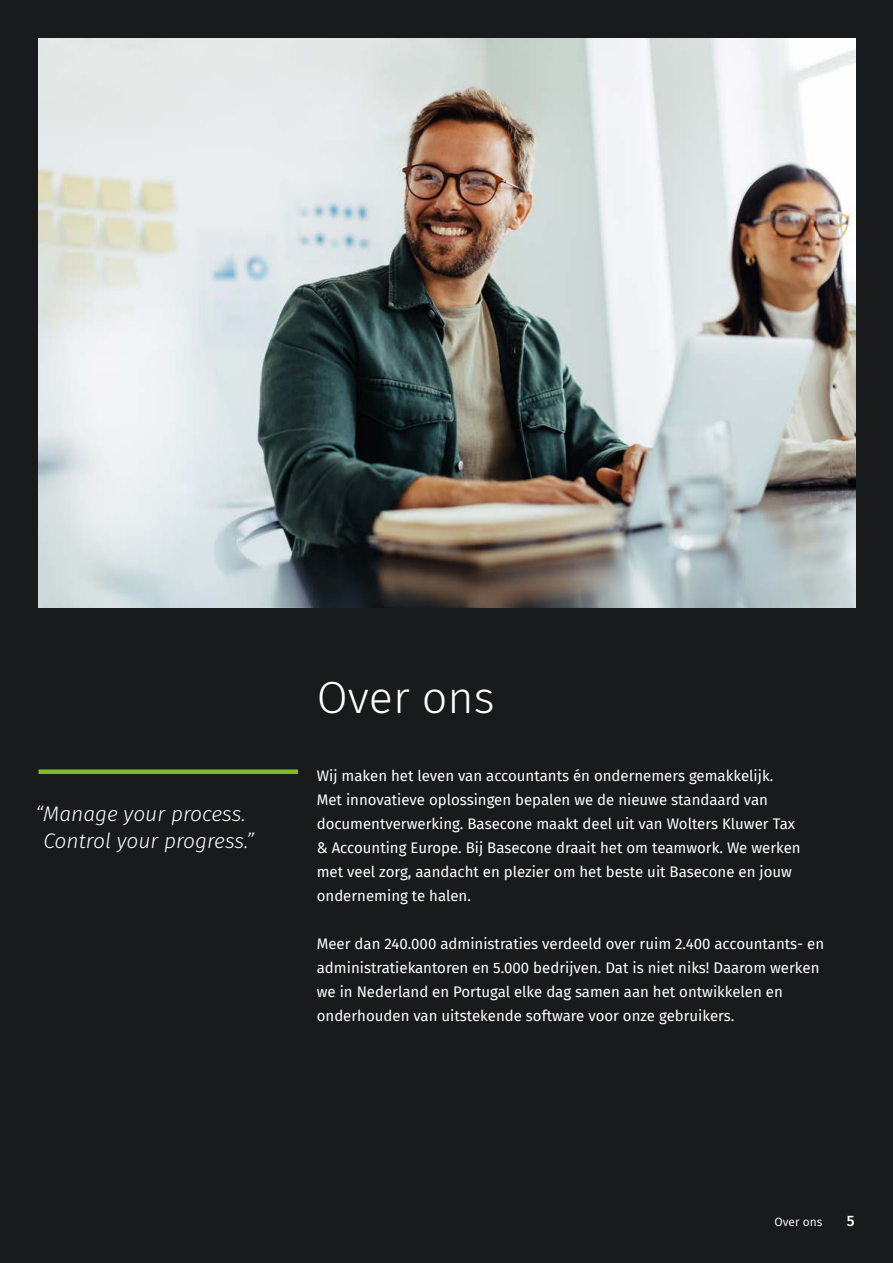
<style>
.page{position:relative;width:893px;height:1263px;background:#191a1b}
.page>*{position:absolute;margin:0;border:0;box-sizing:border-box;transform-origin:0 0}
.t1{font:300 45px "Fira Sans";color:#fff}
.t2{font:italic 300 21px/27px "Fira Sans";color:#fff;text-align:center}
.t3{font:15px/24px "Fira Sans";color:#fff}
.t4{font:500 15px "Fira Sans";color:#fff}
.t5{font:12px "Fira Sans";color:#fff}
</style>
<div class="page">
<img style="left:39px;top:38px;width:816px;height:570px">
<div style="left:39px;top:769px;width:259px;height:5px;background:#7fbd2b"></div>
<h2 class="t2" style="left:36px;top:800px;width:220px">“Manage your process.<br>Control your progress.”</h2>
<h1 class="t1" style="left:317px;top:666px;width:179px">Over ons</h1>
<p class="t3" style="left:317px;top:763px;width:485px">Wij maken het leven van accountants én ondernemers gemakkelijk.<br>Met innovatieve oplossingen bepalen we de nieuwe standaard van documentverwerking. Basecone maakt deel uit van Wolters Kluwer Tax &amp; Accounting Europe. Bij Basecone draait het om teamwork. We werken met veel zorg, aandacht en plezier om het beste uit Basecone en jouw onderneming te halen.</p>
<p class="t3" style="left:317px;top:931px;width:509px">Meer dan 240.000 administraties verdeeld over ruim 2.400 accountants- en administratiekantoren en 5.000 bedrijven. Dat is niet niks! Daarom werken we in Nederland en Portugal elke dag samen aan het ontwikkelen en onderhouden van uitstekende software voor onze gebruikers.</p>
<p class="t5" style="left:774px;top:1212px;width:49px">Over ons</p>
<p class="t4" style="left:847px;top:1209px;width:9px">5</p>
</div>
